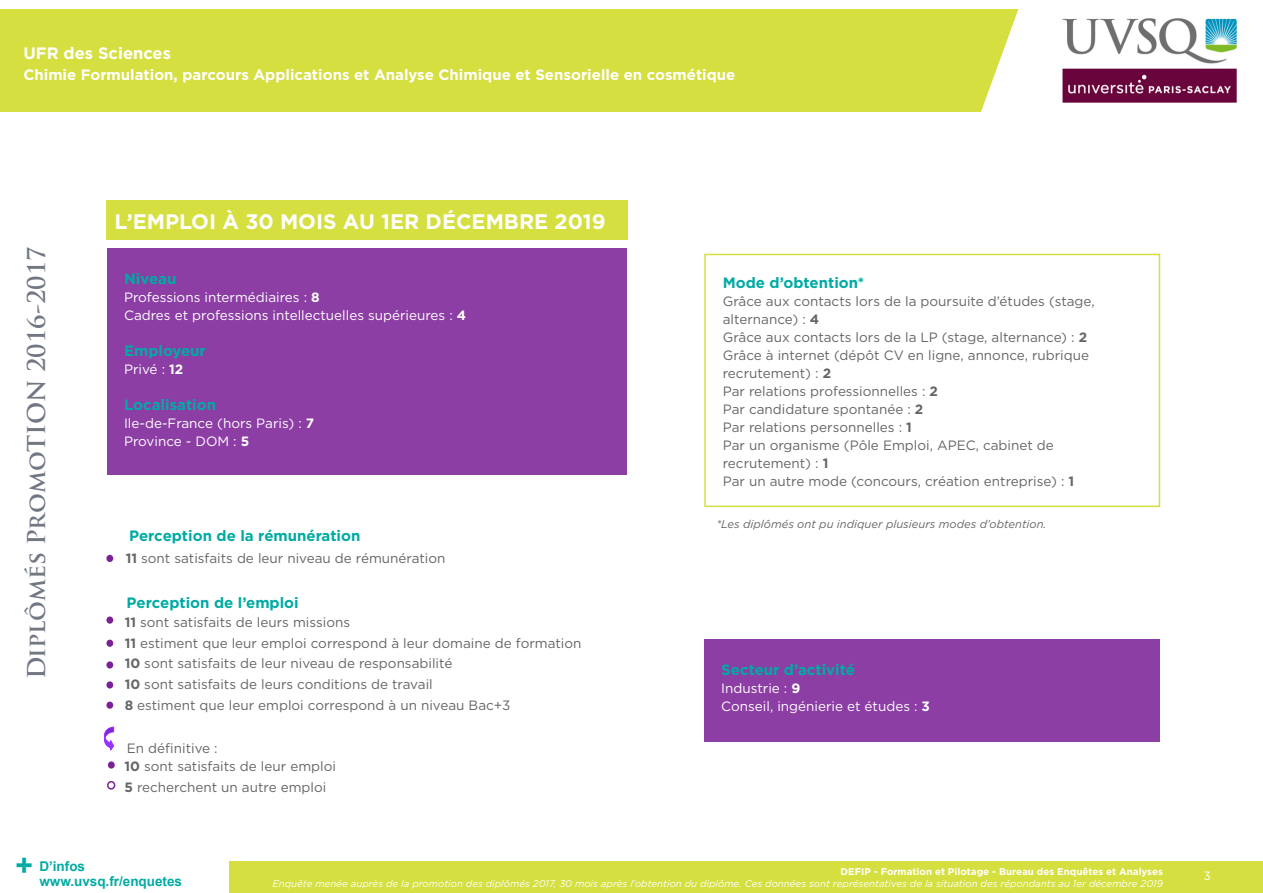
<style>
.page{position:relative;width:1263px;height:893px;background:#fff}
.page>*{position:absolute;margin:0;border:0;box-sizing:border-box;transform-origin:0 0}
.t1{font:700 30px "Arial";color:#00aba4}
.t2{font:700 24px "Trajan Pro";color:#717783}
.t3{font:700 21px "Gotham";color:#fff}
.t4{font:700 16.5px "Gotham";color:#fff}
.t5{font:700 15px "Gotham";color:#00aba4}
.t6{font:700 15px "Gotham";color:#fff}
.t7{font:13.5px/18px "Gotham";color:#646567}
.t8{font:13.5px "Gotham";color:#fff}
.t9{font:700 13.5px/15px "Arial";color:#00aba4}
.t10{font:12px "Gotham";color:#fff}
.Légendes_graphiques{font:italic 11.25px "Gotham";color:#646567}
.t11{font:italic 9.75px "Gotham";color:#fff}
.t12{font:700 9.75px "Gotham";color:#fff}
.s1{font-weight:700}
</style>
<div class="page">
<div style="left:0;top:861px;width:1263px;height:32px;background:#d5df3f"></div>
<div style="left:0;top:836px;width:229px;height:57px;background:#fff"></div>
<div style="left:0;top:10px;width:1023px;height:102px;background:#d5df3f"></div>
<svg style="left:963px;top:9px;width:60px;height:103px"></svg>
<img style="left:1062px;top:18px;width:175px;height:85px">
<div style="left:106px;top:201px;width:522px;height:39px;background:#d5df3f"></div>
<div style="left:704px;top:640px;width:456px;height:102px;background:#8c3ea5"></div>
<div style="left:704px;top:254px;width:456px;height:253px;border:2px solid #d5df3f"></div>
<div style="left:107px;top:248px;width:519px;height:227px;background:#8c3ea5"></div>
<svg style="left:104px;top:726px;width:11px;height:25px"></svg>
<div style="left:106px;top:616px;width:7px;height:8px;background:#7b2198;border-radius:50%"></div>
<div style="left:106px;top:640px;width:7px;height:7px;background:#7b2198;border-radius:50%"></div>
<div style="left:106px;top:661px;width:7px;height:8px;background:#7b2198;border-radius:50%"></div>
<div style="left:106px;top:681px;width:7px;height:8px;background:#7b2198;border-radius:50%"></div>
<div style="left:108px;top:761px;width:7px;height:8px;background:#7b2198;border-radius:50%"></div>
<div style="left:107px;top:781px;width:8px;height:9px;border:2px solid #7b2198;border-radius:50%"></div>
<div style="left:106px;top:702px;width:7px;height:7px;background:#7b2198;border-radius:50%"></div>
<div style="left:106px;top:555px;width:7px;height:7px;background:#7b2198;border-radius:50%"></div>
<p class="t4" style="left:23px;top:42px;width:149px">UFR des Sciences</p>
<p class="t6" style="left:23px;top:65px;width:714px">Chimie Formulation, parcours Applications et Analyse Chimique et Sensorielle en cosmétique</p>
<h2 class="t2" style="left:22px;top:679px;width:434px;rotate:-90deg">Diplômés PromoTION 2016-2017</h2>
<p class="t3" style="left:115px;top:207px;width:493px">L’EMPLOI À 30 MOIS AU 1ER DÉCEMBRE 2019</p>
<p class="t5" style="left:124px;top:268px;width:54px">Niveau</p>
<p class="t8" style="left:124px;top:288px;width:197px">Professions intermédiaires : <span class="s1">8</span></p>
<p class="t8" style="left:124px;top:306px;width:344px">Cadres et professions intellectuelles supérieures : <span class="s1">4</span></p>
<p class="t5" style="left:124px;top:340px;width:83px">Employeur</p>
<p class="t8" style="left:124px;top:360px;width:61px">Privé : <span class="s1">12</span></p>
<p class="t5" style="left:124px;top:394px;width:93px">Localisation</p>
<p class="t8" style="left:124px;top:414px;width:192px">Ile-de-France (hors Paris) : <span class="s1">7</span></p>
<p class="t8" style="left:124px;top:432px;width:127px">Province - DOM : <span class="s1">5</span></p>
<p class="t5" style="left:129px;top:526px;width:233px">Perception de la rémunération</p>
<p class="t7" style="left:126px;top:549px;width:321px"><span class="s1">11</span> sont satisfaits de leur niveau de rémunération</p>
<p class="t5" style="left:127px;top:592px;width:174px">Perception de l’emploi</p>
<p class="t7" style="left:125px;top:613px;width:227px"><span class="s1">11</span> sont satisfaits de leurs missions</p>
<p class="t7" style="left:125px;top:634px;width:458px"><span class="s1">11</span> estiment que leur emploi correspond à leur domaine de formation</p>
<p class="t7" style="left:125px;top:654px;width:329px"><span class="s1">10</span> sont satisfaits de leur niveau de responsabilité</p>
<p class="t7" style="left:125px;top:675px;width:310px"><span class="s1">10</span> sont satisfaits de leurs conditions de travail</p>
<p class="t7" style="left:125px;top:696px;width:387px"><span class="s1">8</span> estiment que leur emploi correspond à un niveau Bac+3</p>
<p class="t7" style="left:127px;top:739px;width:92px">En définitive :</p>
<p class="t7" style="left:125px;top:757px;width:213px"><span class="s1">10</span> sont satisfaits de leur emploi</p>
<p class="t7" style="left:125px;top:778px;width:203px"><span class="s1">5</span> recherchent un autre emploi</p>
<p class="t5" style="left:723px;top:273px;width:143px">Mode d’obtention*</p>
<p class="t7" style="left:723px;top:292px;width:373px">Grâce aux contacts lors de la poursuite d’études (stage, alternance) : <span class="s1">4</span></p>
<p class="t7" style="left:723px;top:328px;width:366px">Grâce aux contacts lors de la LP (stage, alternance) : <span class="s1">2</span></p>
<p class="t7" style="left:723px;top:346px;width:368px">Grâce à internet (dépôt CV en ligne, annonce, rubrique recrutement) : <span class="s1">2</span></p>
<p class="t7" style="left:723px;top:382px;width:217px">Par relations professionnelles : <span class="s1">2</span></p>
<p class="t7" style="left:723px;top:400px;width:202px">Par candidature spontanée : <span class="s1">2</span></p>
<p class="t7" style="left:723px;top:418px;width:191px">Par relations personnelles : <span class="s1">1</span></p>
<p class="t7" style="left:723px;top:436px;width:333px">Par un organisme (Pôle Emploi, APEC, cabinet de recrutement) : <span class="s1">1</span></p>
<p class="t7" style="left:723px;top:472px;width:353px">Par un autre mode (concours, création entreprise) : <span class="s1">1</span></p>
<p class="Légendes_graphiques" style="left:716px;top:517px;width:332px">*Les diplômés ont pu indiquer plusieurs modes d’obtention.</p>
<p class="t5" style="left:721px;top:660px;width:135px">Secteur d’activité</p>
<p class="t8" style="left:721px;top:680px;width:81px">Industrie : <span class="s1">9</span></p>
<p class="t8" style="left:721px;top:698px;width:210px">Conseil, ingénierie et études : <span class="s1">3</span></p>
<h1 class="t1" style="left:15px;top:845px;width:19px">+</h1>
<p class="t9" style="left:39px;top:859px;width:144px">D’infos www.uvsq.fr/enquetes</p>
<p class="t12" style="left:841px;top:865px;width:324px">DEFIP - Formation et Pilotage - Bureau des Enquêtes et Analyses</p>
<p class="t11" style="left:272px;top:877px;width:892px">Enquête menée auprès de la promotion des diplômés 2017, 30 mois après l’obtention du diplôme. Ces données sont représentatives de la situation des répondants au 1er décembre 2019</p>
<p class="t10" style="left:1203px;top:868px;width:9px">3</p>
</div>
